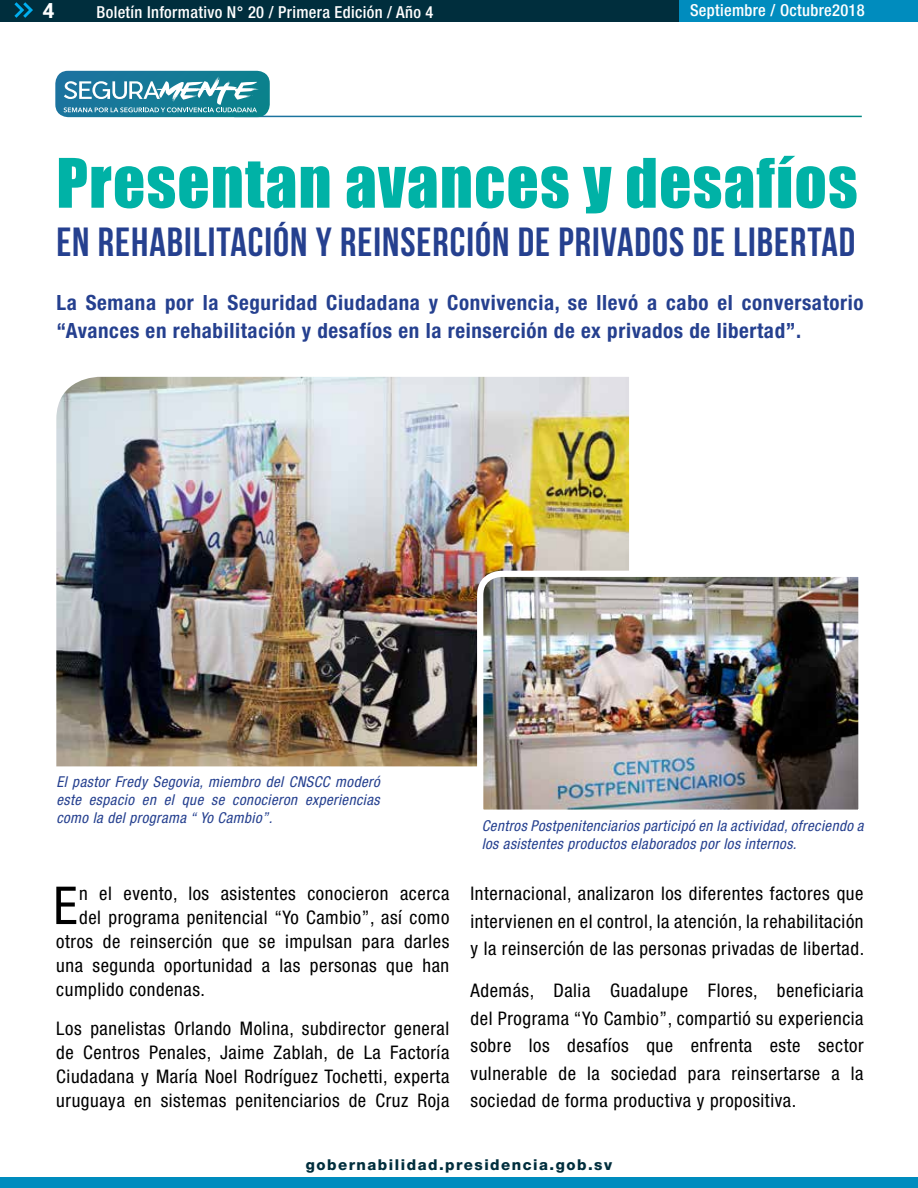
<style>
.page{position:relative;width:918px;height:1188px;background:#fff}
.page>*{position:absolute;margin:0;border:0;box-sizing:border-box;transform-origin:0 0}
.t1{font:63px "Impact";letter-spacing:.02em;color:#00b2a6}
.t2{font:condensed 52.35px "Helvetica Neue";color:#000}
.t3{font:700 40.5px "Bebas Neue";letter-spacing:.025em;color:#25408f}
.t4{font:700 condensed 21px/28.5px "Helvetica Neue";letter-spacing:.03em;color:#25408f}
.t5{font:700 21px "Roboto";color:#fff}
.t6{font:condensed 18.75px/27.5px "Helvetica Neue";letter-spacing:.03em;color:#000;text-align:justify}
.t7{font:500 condensed 16.5px "Helvetica Neue";letter-spacing:.02em;color:#fff}
.t8{font:italic condensed 15px/18px "Helvetica Neue";letter-spacing:.03em;color:#25408f}
.t9{font:800 15px "Helvetica Neue";letter-spacing:.1em;color:#002e3d}
</style>
<div class="page">
<div style="left:0;top:0;width:729px;height:21px;background:#002e3d"></div>
<div style="left:680px;top:0;width:238px;height:21px;background:#008cbe"></div>
<svg style="left:14px;top:2px;width:19px;height:16px"></svg>
<div style="left:0;top:1178px;width:918px;height:10px;background:#008cbe"></div>
<svg style="left:55px;top:71px;width:215px;height:46px;background:#4495ab"></svg>
<img style="left:56px;top:377px;width:573px;height:389px">
<img style="left:474px;top:568px;width:385px;height:242px">
<p class="t5" style="left:43px;top:-5px;width:14px">4</p>
<p class="t7" style="left:97px;top:2px;width:339px">Boletín Informativo N° 20 / Primera Edición / Año 4</p>
<p class="t7" style="left:690px;top:1px;width:176px">Septiembre / Octubre2018</p>
<h1 class="t1" style="left:56px;top:134px;width:803px">Presentan avances y desafíos</h1>
<h3 class="t3" style="left:56px;top:220px;width:801px">EN REHABILITACIÓN Y REINSERCIÓN DE PRIVADOS DE LIBERTAD</h3>
<p class="t4" style="left:56px;top:288px;width:809px">La Semana por la Seguridad Ciudadana y Convivencia, se llevó a cabo el conversatorio “Avances en rehabilitación y desafíos en la reinserción de ex privados de libertad”.</p>
<p class="t8" style="left:56px;top:773px;width:325px;text-align:justify">El pastor Fredy Segovia, miembro del CNSCC moderó este espacio en el que se conocieron experiencias como la del programa “ Yo Cambio”.</p>
<h2 class="t2" style="left:53px;top:875px;width:26px">E</h2>
<p class="t6" style="left:79px;top:880px;width:372px">n el evento, los asistentes conocieron acerca</p>
<p class="t6" style="left:79px;top:904px;width:372px">del programa penitencial “Yo Cambio”, así como</p>
<p class="t6" style="left:56px;top:928px;width:395px">otros de reinserción que se impulsan para darles</p>
<p class="t6" style="left:56px;top:952px;width:394px">una segunda oportunidad a las personas que han</p>
<p class="t6" style="left:56px;top:976px;width:150px">cumplido condenas.</p>
<p class="t6" style="left:56px;top:1016px;width:395px;line-height:24px">Los panelistas Orlando Molina, subdirector general de Centros Penales, Jaime Zablah, de La Factoría Ciudadana y María Noel Rodríguez Tochetti, experta uruguaya en sistemas penitenciarios de Cruz Roja</p>
<p class="t8" style="left:482px;top:817px;width:383px">Centros Postpenitenciarios participó en la actividad, ofreciendo a los asistentes productos elaborados por los internos.</p>
<p class="t6" style="left:471px;top:880px;width:395px">Internacional, analizaron los diferentes factores que intervienen en el control, la atención, la rehabilitación y la reinserción de las personas privadas de libertad.</p>
<p class="t6" style="left:471px;top:977px;width:395px">Además, Dalia Guadalupe Flores, beneficiaria del Programa “Yo Cambio”, compartió su experiencia sobre los desafíos que enfrenta este sector vulnerable de la sociedad para reinsertarse a la sociedad de forma productiva y propositiva.</p>
<p class="t9" style="left:306px;top:1155px;width:308px">gobernabilidad.presidencia.gob.sv</p>
</div>
